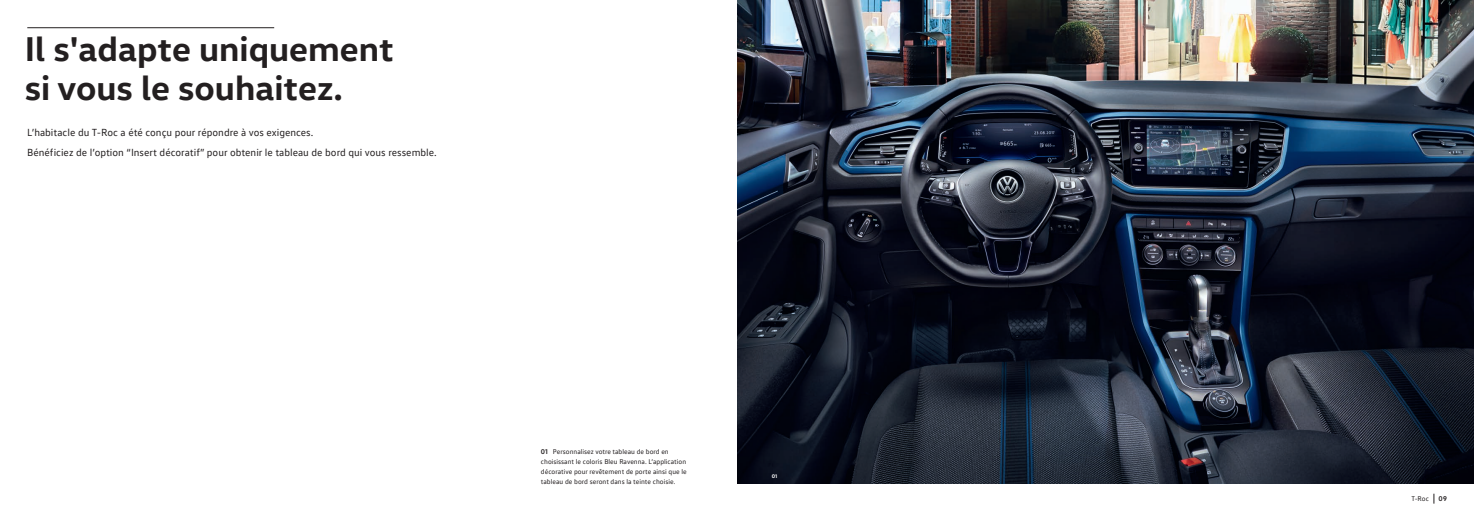
<style>
.page{position:relative;width:1474px;height:521px;background:#fff}
.page>*{position:absolute;margin:0;border:0;box-sizing:border-box;transform-origin:0 0}
.HL_40pt{font:700 35px/38.5px "VW Head";color:#231f20}
.body{font:10.5px/19.9px "VW Text";color:#231f20}
.equipment_grid{font:7px/9.9px "VW Text";color:#231f20}
.running_title{font:7px "VW Text";color:#231f20}
.t1{font:700 7px "VW Text";color:#231f20}
.caption_white{font:700 5.25px "VW Head";color:#fff}
.s1{font-weight:700}
</style>
<div class="page">
<img style="left:737px;top:0;width:736px;height:484px">
<hr style="left:27px;top:27px;width:247px;height:1px;background:#231f20">
<p class="HL_40pt" style="left:25px;top:28px;width:370px">Il s'adapte uniquement si vous le souhaitez.</p>
<p class="body" style="left:27px;top:123px;width:411px">L’habitacle du T-Roc a été conçu pour répondre à vos exigences.<br>Bénéficiez de l’option “Insert décoratif” pour obtenir le tableau de bord qui vous ressemble.</p>
<p class="equipment_grid" style="left:541px;top:446px;width:147px"><span class="s1">01</span> Personnalisez votre tableau de bord en choisissant le coloris Bleu Ravenna. L’application décorative pour revêtement de porte ainsi que le tableau de bord seront dans la teinte choisie.</p>
<p class="caption_white" style="left:771px;top:472px;width:7px">01</p>
<p class="running_title" style="left:1411px;top:494px;width:19px">T-Roc</p>
<p class="t1" style="left:1438px;top:494px;width:10px">09</p>
</div>
